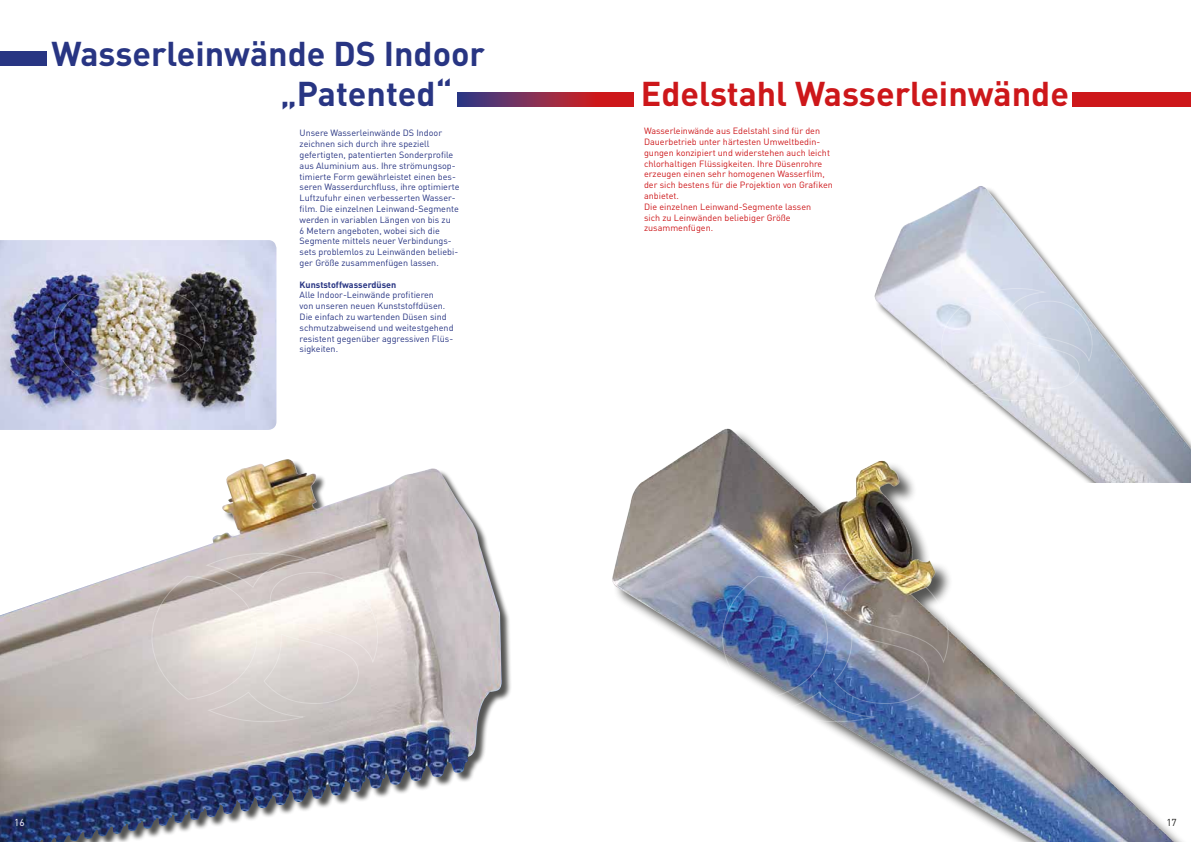
<style>
.page{position:relative;width:1191px;height:842px;background:#fff}
.page>*{position:absolute;margin:0;border:0;box-sizing:border-box;transform-origin:0 0}
.t1{font:700 34px "DIN Pro";color:#283583}
.t2{font:700 34px "DIN Pro";color:#cd171a}
.t3{font:10px "DIN Pro";color:#fff}
.t4{font:10px "DIN Pro";color:#1d1d1b}
.t5{font:9px/10.8px "DIN Pro";color:#283583}
.t6{font:9px/10.8px "DIN Pro";color:#cd171a}
.t7{font:700 9px "DIN Pro";color:#283583}
</style>
<div class="page">
<div style="left:0;top:461px;width:512px;height:381px;background:#1d1d1b;opacity:.75"></div>
<img style="left:0;top:459px;width:365px;height:383px">
<img style="left:612px;top:428px;width:570px;height:414px">
<img style="left:0;top:240px;width:276px;height:190px">
<svg style="left:457px;top:93px;width:138px;height:14px;background:#7c2e57"></svg>
<div style="left:0;top:51px;width:47px;height:15px;background:#283583"></div>
<div style="left:1072px;top:93px;width:119px;height:14px;background:#cd171a"></div>
<div style="left:595px;top:93px;width:39px;height:14px;background:#cd171a"></div>
<img style="left:848px;top:186px;width:343px;height:297px">
<img style="left:54px;top:279px;width:151px;height:112px">
<svg style="left:941px;top:288px;width:151px;height:113px"></svg>
<svg style="left:152px;top:553px;width:226px;height:169px;background:#d8d1ce"></svg>
<img style="left:722px;top:553px;width:226px;height:169px">
<p class="t1" style="left:52px;top:30px;width:435px">Wasserleinwände DS Indoor</p>
<p class="t1" style="left:280px;top:71px;width:173px">„Patented“</p>
<p class="t5" style="left:300px;top:127px;width:161px">Unsere Wasserleinwände DS Indoor zeichnen sich durch ihre speziell gefertigten, patentierten Sonderprofile aus Aluminium aus. Ihre strömungsop&shy;timierte Form gewährleistet einen bes&shy;seren Wasserdurchfluss, ihre optimierte Luftzufuhr einen verbesserten Wasser&shy;film. Die einzelnen Leinwand-Segmente werden in variablen Längen von bis zu<br>6 Metern angeboten, wobei sich die Segmente mittels neuer Verbindungs&shy;sets problemlos zu Leinwänden beliebi&shy;ger Größe zusammenfügen lassen.</p>
<p class="t7" style="left:300px;top:278px;width:98px">Kunststoffwasserdüsen</p>
<p class="t5" style="left:300px;top:289px;width:155px">Alle Indoor-Leinwände profitieren<br>von unseren neuen Kunststoffdüsen.<br>Die einfach zu wartenden Düsen sind schmutzabweisend und weitestgehend resistent gegenüber aggressiven Flüs&shy;sigkeiten.</p>
<p class="t2" style="left:641px;top:71px;width:430px">Edelstahl Wasserleinwände</p>
<p class="t6" style="left:644px;top:125px;width:190px">Wasserleinwände aus Edelstahl sind für den Dauerbetrieb unter härtesten Umweltbedin&shy;gungen konzipiert und widerstehen auch leicht chlorhaltigen Flüssigkeiten. Ihre Düsenrohre erzeugen einen sehr homogenen Wasserfilm, der sich bestens für die Projektion von Grafiken anbietet.</p>
<p class="t6" style="left:644px;top:201px;width:169px">Die einzelnen Leinwand-Segmente lassen sich zu Leinwänden beliebiger Größe zusammenfügen.</p>
<p class="t3" style="left:14px;top:816px;width:12px">16</p>
<p class="t4" style="left:1166px;top:816px;width:12px">17</p>
</div>
